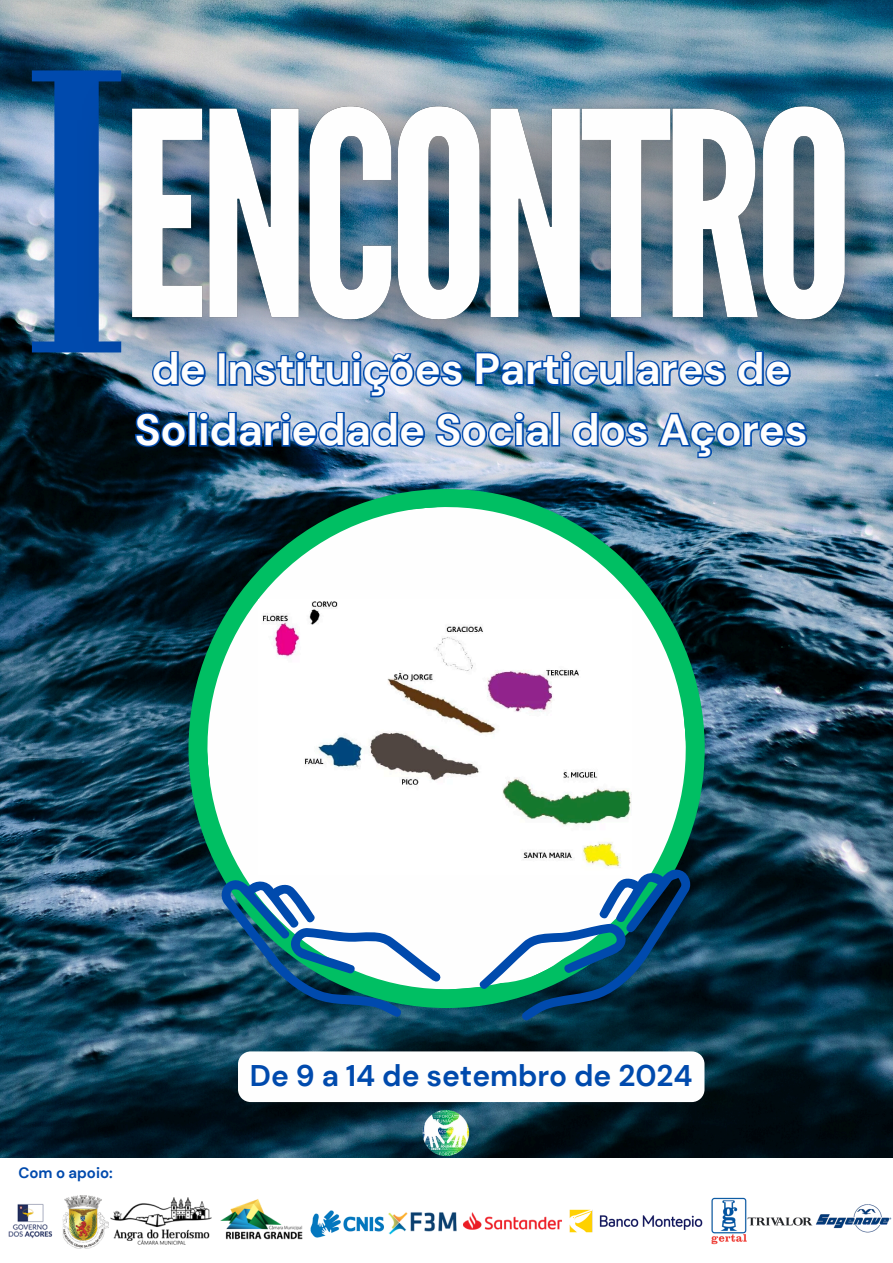
<style>
.page{position:relative;width:893px;height:1263px;background:#fff}
.page>*{position:absolute;margin:0;border:0;box-sizing:border-box;transform-origin:0 0}
.t1{font:700 43.5px/60.8px "DM Sans";color:#fefefe;text-align:center}
.t2{font:700 29.85px "DM Sans";color:#004aad}
.t3{font:700 15px "DM Sans";color:#004aad}
</style>
<div class="page">
<img style="left:0;top:0;width:893px;height:1158px">
<svg style="left:188px;top:489px;width:516px;height:518px;background:#1c5e5d"></svg>
<svg style="left:197px;top:497px;width:499px;height:502px"></svg>
<img style="left:258px;top:599px;width:373px;height:242px">
<img style="left:421px;top:1103px;width:51px;height:55px">
<svg style="left:208px;top:841px;width:496px;height:261px"></svg>
<img style="left:10px;top:0;width:883px;height:452px">
<svg style="left:150px;top:348px;width:643px;height:52px;background:#6d94c1"></svg>
<svg style="left:133px;top:409px;width:677px;height:52px;background:#547ca9"></svg>
<img style="left:63px;top:1195px;width:46px;height:54px">
<img style="left:110px;top:1197px;width:102px;height:48px">
<img style="left:220px;top:1199px;width:83px;height:41px">
<img style="left:388px;top:1212px;width:69px;height:23px">
<img style="left:463px;top:1212px;width:91px;height:18px">
<img style="left:8px;top:1204px;width:55px;height:35px">
<img style="left:717px;top:1197px;width:17px;height:47px">
<img style="left:734px;top:1197px;width:74px;height:45px">
<img style="left:808px;top:1204px;width:84px;height:29px">
<img style="left:554px;top:1197px;width:163px;height:48px">
<img style="left:310px;top:1210px;width:74px;height:28px">
<p class="t1" style="left:135px;top:339px;width:674px">de Instituições Particulares de<br>Solidariedade Social dos Açores</p>
<h3 class="t3" style="left:18px;top:1163px;width:96px">Com o apoio:</h3>
<p class="t2" style="left:250px;top:1057px;width:444px">De 9 a 14 de setembro de 2024</p>
</div>
